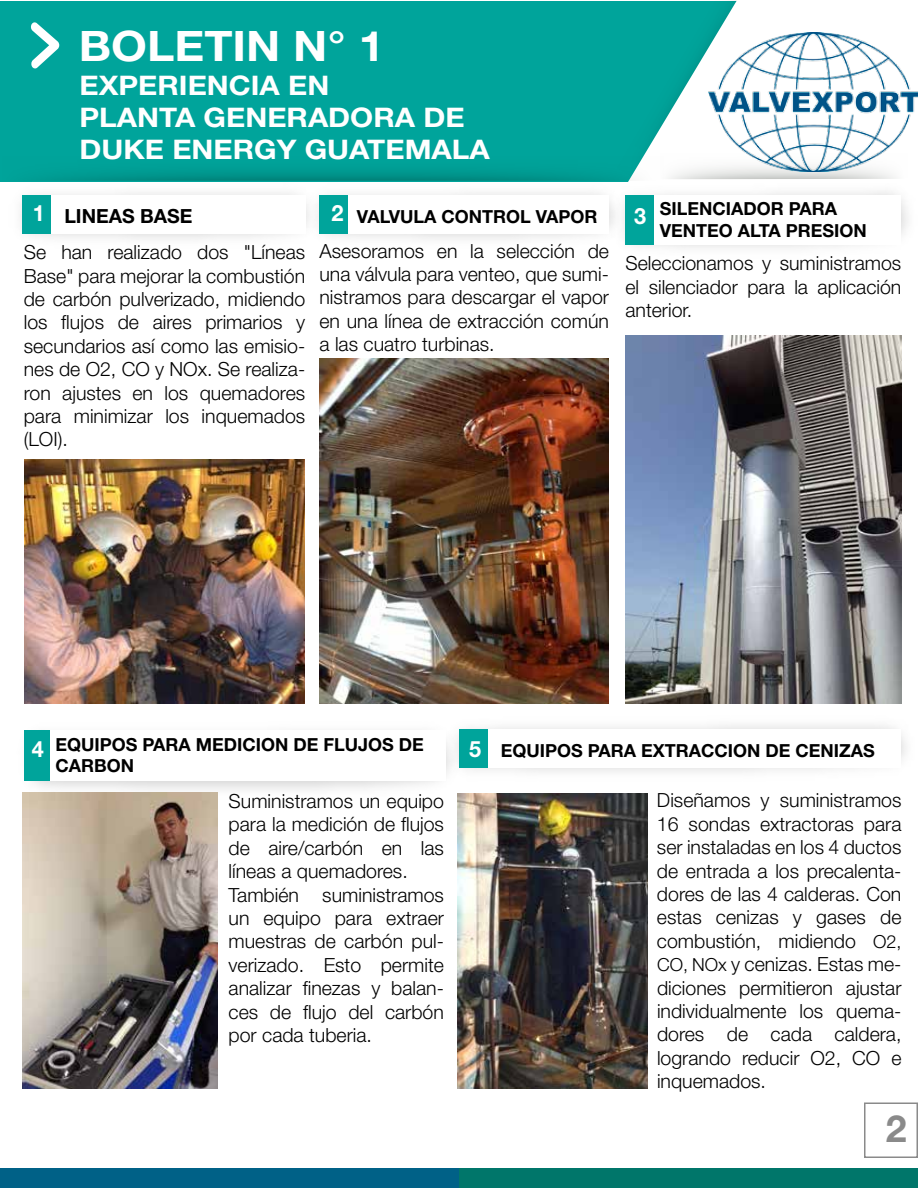
<style>
.page{position:relative;width:918px;height:1188px;background:#fff}
.page>*{position:absolute;margin:0;border:0;box-sizing:border-box;transform-origin:0 0}
.t1{font:700 42px "Helvetica Neue LT";color:#fff;scale:1.1 1}
.t2{font:700 37.5px "Helvetica Neue LT";color:#8a8a8a}
.t3{font:700 27px/32.4px "Helvetica Neue LT";color:#fff;scale:1.1 1}
.t4{font:700 22.5px "Helvetica Neue LT";color:#fff;scale:.96 1}
.t5{font:700 20.4px "Helvetica Neue LT";color:#fff;scale:1.37 1}
.t6{font:300 19.5px/23.4px "Helvetica Neue";color:#000;text-align:justify}
.t7{font:700 19.5px "Helvetica Neue LT";color:#000}
.t8{font:700 18px/21.6px "Helvetica Neue LT";color:#000}
.s1{font-size:20.4px;color:#fff}
.s2{font-size:18px}
</style>
<div class="page">
<div style="left:0;top:1168px;width:459px;height:20px;background:#006187"></div>
<div style="left:459px;top:1168px;width:459px;height:20px;background:#00766a"></div>
<div style="left:864px;top:1102px;width:54px;height:56px;border:2px solid #8a8a8a"></div>
<img style="left:358px;top:181px;width:215px;height:59px">
<div style="left:328px;top:195px;width:281px;height:39px;background:#fff"></div>
<img style="left:22px;top:682px;width:436px;height:156px">
<div style="left:24px;top:730px;width:422px;height:52px;background:#fff"></div>
<img style="left:406px;top:676px;width:500px;height:144px">
<div style="left:466px;top:729px;width:436px;height:39px;background:#fff"></div>
<div style="left:459px;top:729px;width:29px;height:39px;background:#00a49b"></div>
<img style="left:0;top:181px;width:358px;height:59px">
<div style="left:30px;top:195px;width:276px;height:39px;background:#fff"></div>
<div style="left:22px;top:195px;width:29px;height:39px;background:#00a49b"></div>
<img style="left:573px;top:181px;width:335px;height:67px">
<div style="left:626px;top:195px;width:276px;height:49px;background:#fff"></div>
<div style="left:626px;top:195px;width:28px;height:49px;background:#00a49b"></div>
<div style="left:24px;top:730px;width:26px;height:52px;background:#00a49b"></div>
<img style="left:626px;top:335px;width:275px;height:368px">
<img style="left:320px;top:359px;width:289px;height:345px">
<img style="left:24px;top:459px;width:280px;height:244px">
<img style="left:458px;top:794px;width:190px;height:294px">
<img style="left:22px;top:793px;width:196px;height:296px">
<hr style="left:648px;top:784px;width:4px;height:336px;background:#fff">
<div style="left:0;top:1px;width:918px;height:180px;background:#00a49b"></div>
<svg style="left:627px;top:0;width:291px;height:183px;fill:#fff"></svg>
<svg style="left:45px;top:142px;width:628px;height:39px"></svg>
<svg style="left:31px;top:22px;width:28px;height:47px"></svg>
<svg style="left:660px;top:139px;width:252px;height:41px;background:#f0f0ef"></svg>
<img style="left:709px;top:33px;width:209px;height:139px">
<p class="t4" style="left:33px;top:199px;width:14px">1</p>
<p class="t5" style="left:28px;top:212px;width:13px">1</p>
<h1 class="t1" style="left:79px;top:20px;width:279px">BOLETIN N° 1</h1>
<h3 class="t3" style="left:80px;top:68px;width:374px">EXPERIENCIA EN<br>PLANTA GENERADORA DE<br>DUKE ENERGY GUATEMALA</h3>
<p class="t7" style="left:64px;top:204px;width:130px">LINEAS BASE</p>
<p class="t8" style="left:660px;top:198px;width:209px">SILENCIADOR PARA<br>VENTEO ALTA PRESION</p>
<p class="t4" style="left:331px;top:199px;width:14px">2</p>
<p class="t4" style="left:634px;top:202px;width:14px">3</p>
<p class="t8" style="left:333px;top:205px;width:266px"><span class="s1">2</span> VALVULA CONTROL VAPOR</p>
<p class="t6" style="left:24px;top:240px;width:283px">Se han realizado dos "Líneas Base" para mejorar la combustión de carbón pulverizado, midiendo los flujos de aires primarios y secundarios así como las emisio&shy;nes de O2, CO y NOx. Se realiza&shy;ron ajustes en los quemadores para minimizar los inquemados (LOI).</p>
<p class="t6" style="left:320px;top:239px;width:291px">Asesoramos en la selección de una válvula para venteo, que sumi&shy;nistramos para descargar el vapor en una línea de extracción común a las cuatro turbinas.</p>
<p class="t6" style="left:626px;top:251px;width:277px">Seleccionamos y suministramos el silenciador para la aplicación anterior.</p>
<p class="t8" style="left:55px;top:733px;width:370px">EQUIPOS PARA MEDICION DE FLUJOS DE<br>CARBON</p>
<p class="t8" style="left:501px;top:739px;width:376px">EQUIPOS PARA EXTRACCION DE CENIZAS</p>
<p class="t4" style="left:32px;top:735px;width:14px">4</p>
<p class="t4" style="left:469px;top:735px;width:14px">5</p>
<p class="t6" style="left:229px;top:789px;width:217px;text-align:left">Suministramos un equipo para la medición de flujos de aire/carbón en las líneas a quemadores.<br>También suministramos un equipo para extraer muestras de carbón pul&shy;verizado. Esto permite analizar finezas y balan&shy;ces de flujo del carbón por cada tuberia.</p>
<p class="t6" style="left:657px;top:788px;width:246px">Diseñamos y suministramos 16 sondas extractoras para ser instaladas en los 4 ductos de entrada a los precalenta&shy;dores de las 4 calderas. Con estas cenizas y gases de combustión, midiendo <span class="s2">O2, CO, NOx</span> y cenizas. Estas me&shy;diciones permitieron ajustar individualmente los quema&shy;dores de cada caldera, logrando reducir O2, CO e inquemados.</p>
<h2 class="t2" style="left:886px;top:1106px;width:22px">2</h2>
</div>
